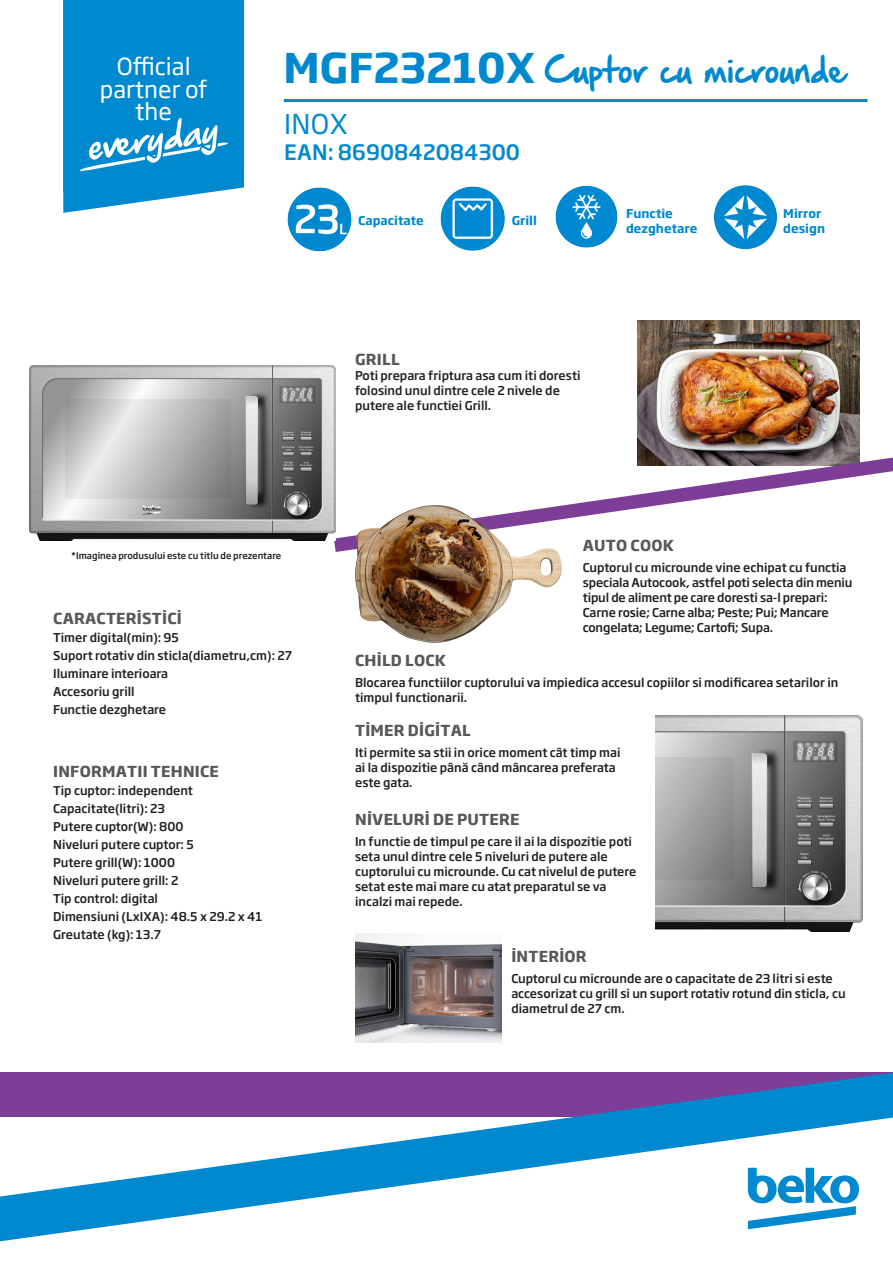
<style>
.page{position:relative;width:893px;height:1263px;background:#fff}
.page>*{position:absolute;margin:0;border:0;box-sizing:border-box;transform-origin:0 0}
.t1{font:italic 45px "Hand Of Sean Pro";color:#fff}
.t2{font:43.5px "Hand Of Sean Pro";color:#0089cf}
.t3{font:27px "Soho Gothic Pro";color:#0089cf}
.t4{font:23.4px "Soho Gothic Pro";color:#fff}
.t5{font:500 21px "Soho Gothic Pro";color:#0089cf}
.descriere{font:700 15px "Soho Gothic Pro";letter-spacing:.015em;color:#57585a}
.descriere-2{font:500 12px/15px "Soho Gothic Pro";color:#231f20}
.t6{font:700 12px "Soho Gothic Pro";color:#0089cf}
.descriere-3{font:500 9px "Soho Gothic Pro";color:#231f20}
.s1{font-family:"Soho Gothic Pro";font-weight:700;font-size:40.5px}
</style>
<div class="page">
<img style="left:555px;top:185px;width:63px;height:63px">
<img style="left:287px;top:187px;width:65px;height:65px">
<img style="left:355px;top:933px;width:146px;height:109px">
<img style="left:638px;top:320px;width:222px;height:122px">
<div style="left:0;top:1072px;width:893px;height:45px;background:#7e3e98"></div>
<svg style="left:0;top:1073px;width:893px;height:168px"></svg>
<svg style="left:748px;top:1168px;width:111px;height:61px"></svg>
<hr style="left:284px;top:99px;width:583px;height:3px;background:#0089cf">
<img style="left:440px;top:186px;width:65px;height:65px">
<img style="left:714px;top:185px;width:63px;height:65px">
<svg style="left:334px;top:442px;width:559px;height:110px"></svg>
<img style="left:30px;top:366px;width:305px;height:175px">
<img style="left:656px;top:716px;width:206px;height:215px">
<img style="left:352px;top:505px;width:214px;height:138px">
<svg style="left:540px;top:558px;width:11px;height:18px"></svg>
<div style="left:63px;top:0;width:181px;height:213px;background:#0089cf"></div>
<p class="t4" style="left:117px;top:49px;width:75px">Official</p>
<p class="t4" style="left:135px;top:93px;width:38px">the</p>
<p class="t4" style="left:100px;top:71px;width:109px">partner of</p>
<p class="t1" style="left:82px;top:118px;width:133px;rotate:-8deg">eve ryday</p>
<p class="t2" style="left:284px;top:41px;width:563px"><span class="s1">MGF23210X</span> Cuptor cu microunde</p>
<p class="t3" style="left:284px;top:103px;width:65px">INOX</p>
<p class="t5" style="left:284px;top:136px;width:237px">EAN: 8690842084300</p>
<p class="t6" style="left:358px;top:211px;width:67px">Capacitate</p>
<p class="t6" style="left:512px;top:211px;width:27px">Grill</p>
<p class="t6" style="left:626px;top:204px;width:48px">Functie</p>
<p class="t6" style="left:626px;top:219px;width:73px">dezghetare</p>
<p class="descriere" style="left:355px;top:347px;width:46px">GRILL</p>
<p class="descriere-2" style="left:355px;top:367px;width:227px">Poti prepara friptura asa cum iti doresti folosind unul dintre cele 2 nivele de putere ale functiei Grill.</p>
<p class="t6" style="left:783px;top:204px;width:39px">Mirror</p>
<p class="t6" style="left:783px;top:219px;width:43px">design</p>
<p class="descriere-3" style="left:71px;top:549px;width:212px">*Imaginea produsului este cu titlu de prezentare</p>
<p class="descriere" style="left:53px;top:607px;width:130px">CARACTERISTICI</p>
<p class="descriere-2" style="left:53px;top:629px;width:127px">Timer digital(min :( 95</p>
<p class="descriere-2" style="left:53px;top:647px;width:241px">Suport rotativ din sticla(diametru,cm :( 27</p>
<p class="descriere-2" style="left:53px;top:665px;width:117px">Iluminare interioara</p>
<p class="descriere-2" style="left:53px;top:683px;width:83px">Accesoriu grill</p>
<p class="descriere-2" style="left:53px;top:701px;width:115px">Functie dezghetare</p>
<p class="descriere" style="left:53px;top:760px;width:167px">INFORMATII TEHNICE</p>
<p class="descriere-2" style="left:53px;top:783px;width:141px">Tip cuptor: independent</p>
<p class="descriere-2" style="left:53px;top:801px;width:113px">Capacitate(litri :( 23</p>
<p class="descriere-2" style="left:53px;top:819px;width:132px">Putere cuptor W( :( 800</p>
<p class="descriere-2" style="left:53px;top:837px;width:142px">Niveluri putere cuptor 5:</p>
<p class="descriere-2" style="left:53px;top:855px;width:123px">Putere grill W( :( 1000</p>
<p class="descriere-2" style="left:53px;top:873px;width:127px">Niveluri putere grill 2:</p>
<p class="descriere-2" style="left:53px;top:891px;width:106px">Tip control: digital</p>
<p class="descriere-2" style="left:53px;top:909px;width:211px">Dimensiuni (LxIXA :) 48.5 x 29.2 x 41</p>
<p class="descriere-2" style="left:53px;top:927px;width:109px">Greutate (kg :( 13.7</p>
<p class="descriere" style="left:583px;top:533px;width:93px">AUTO COOK</p>
<p class="descriere-2" style="left:583px;top:559px;width:271px">Cuptorul cu microunde vine echipat cu functia speciala Autocook, astfel poti selecta din meniu tipul de aliment pe care doresti sa l- prepari:<br>Carne rosie; Carne alba; Peste; Pui; Mancare congelata; Legume; Cartofi; Supa.</p>
<p class="descriere" style="left:355px;top:648px;width:92px">CHILD LOCK</p>
<p class="descriere-2" style="left:355px;top:674px;width:485px">Blocarea functiilor cuptorului va impiedica accesul copiilor si modificarea setarilor in timpul functionarii.</p>
<p class="descriere" style="left:355px;top:718px;width:117px">TIMER DIGITAL</p>
<p class="descriere-2" style="left:355px;top:744px;width:267px">Iti permite sa stii in orice moment cât timp mai ai la dispozitie până când mâncarea preferata este gata.</p>
<p class="descriere" style="left:355px;top:808px;width:166px">NIVELURI DE PUTERE</p>
<p class="descriere-2" style="left:355px;top:834px;width:283px">In functie de timpul pe care il ai la dispozitie poti seta unul dintre cele 5 niveluri de putere ale cuptorului cu microunde. Cu cat nivelul de putere setat este mai mare cu atat preparatul se va incalzi mai repede.</p>
<p class="descriere" style="left:511px;top:945px;width:77px">INTERIOR</p>
<p class="descriere-2" style="left:511px;top:970px;width:336px">Cuptorul cu microunde are o capacitate de 23 litri si este accesorizat cu grill si un suport rotativ rotund din sticla, cu diametrul de 27 cm.</p>
</div>
